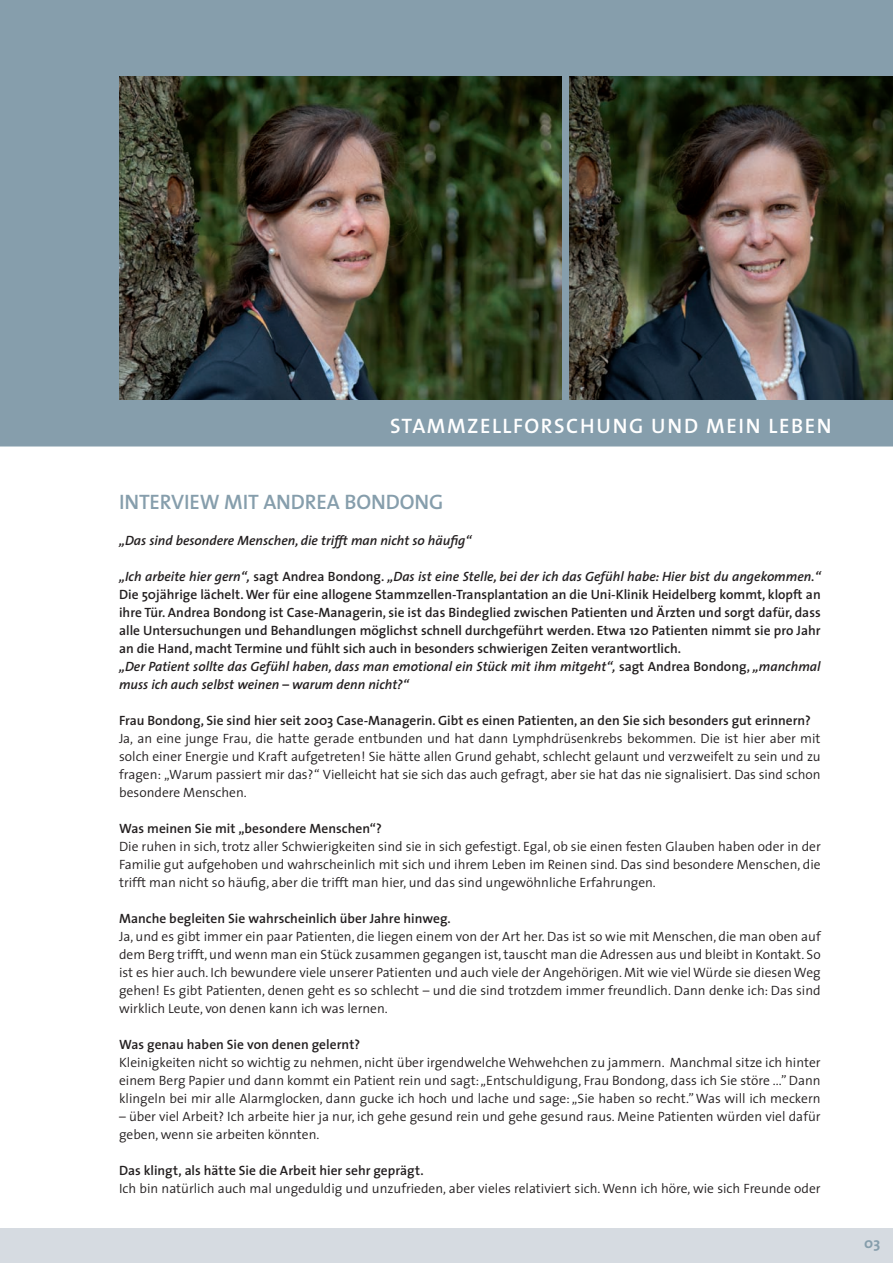
<style>
.page{position:relative;width:893px;height:1263px;background:#fff}
.page>*{position:absolute;margin:0;border:0;box-sizing:border-box;transform-origin:0 0}
.t1{font:600 21px "The Sans";letter-spacing:.075em;color:#fff}
.t2{font:600 21px "The Sans";letter-spacing:-.005em;color:#869eac}
.t3{font:700 15px "The Sans";color:#869eac}
.t4{font:300 13.5px/18px "The Sans";color:#231f20;text-align:justify}
.t5{font:600 13.5px/18px "The Sans";color:#231f20}
.t6{font:italic 600 13.5px "The Sans";color:#231f20}
.s1{font-style:italic}
</style>
<div class="page">
<div style="left:0;top:1229px;width:893px;height:34px;background:#d6dbe1"></div>
<div style="left:0;top:0;width:893px;height:446px;background:#869eac"></div>
<img style="left:119px;top:77px;width:442px;height:323px">
<img style="left:569px;top:77px;width:324px;height:323px">
<h1 class="t1" style="left:390px;top:408px;width:443px">STAMMZELLFORSCHUNG UND MEIN LEBEN</h1>
<h1 class="t2" style="left:119px;top:484px;width:326px">INTERVIEW MIT ANDREA BONDONG</h1>
<p class="t6" style="left:119px;top:529px;width:354px">„Das sind besondere Menschen, die trifft man nicht so häufig“</p>
<p class="t5" style="left:119px;top:567px;width:703px"><span class="s1">„Ich arbeite hier gern“,</span> sagt Andrea Bondong. <span class="s1">„Das ist eine Stelle, bei der ich das Gefühl habe: Hier bist du angekommen.“ </span>Die 50jährige lächelt. Wer für eine allogene Stammzellen-Transplantation an die Uni-Klinik Heidelberg kommt, klopft an ihre Tür. Andrea Bondong ist Case-Managerin, sie ist das Bindeglied zwischen Patienten und Ärzten und sorgt dafür, dass alle Untersuchungen und Behandlungen möglichst schnell durchgeführt werden. Etwa 120 Patienten nimmt sie pro Jahr an die Hand, macht Termine und fühlt sich auch in besonders schwierigen Zeiten verantwortlich.<br><span class="s1">„Der Patient sollte das Gefühl haben, dass man emotional ein Stück mit ihm mitgeht“,</span> sagt Andrea Bondong, <span class="s1">„manchmal muss ich auch selbst weinen – warum denn nicht?“</span></p>
<p class="t5" style="left:119px;top:711px;width:693px">Frau Bondong, Sie sind hier seit 2003 Case-Managerin. Gibt es einen Patienten, an den Sie sich besonders gut erinnern?</p>
<p class="t4" style="left:119px;top:728px;width:703px">Ja, an eine junge Frau, die hatte gerade entbunden und hat dann Lymphdrüsenkrebs bekommen. Die ist hier aber mit solch einer Energie und Kraft aufgetreten! Sie hätte allen Grund gehabt, schlecht gelaunt und verzweifelt zu sein und zu fragen: „Warum passiert mir das?“ Vielleicht hat sie sich das auch gefragt, aber sie hat das nie signalisiert. Das sind schon besondere Menschen.</p>
<p class="t5" style="left:119px;top:819px;width:264px">Was meinen Sie mit „besondere Menschen“?</p>
<p class="t4" style="left:119px;top:836px;width:703px">Die ruhen in sich, trotz aller Schwierigkeiten sind sie in sich gefestigt. Egal, ob sie einen festen Glauben haben oder in der Familie gut aufgehoben und wahrscheinlich mit sich und ihrem Leben im Reinen sind. Das sind besondere Menschen, die trifft man nicht so häufig, aber die trifft man hier, und das sind ungewöhnliche Erfahrungen.</p>
<p class="t5" style="left:119px;top:909px;width:333px">Manche begleiten Sie wahrscheinlich über Jahre hinweg.</p>
<p class="t4" style="left:119px;top:926px;width:703px">Ja, und es gibt immer ein paar Patienten, die liegen einem von der Art her. Das ist so wie mit Menschen, die man oben auf dem Berg trifft, und wenn man ein Stück zusammen gegangen ist, tauscht man die Adressen aus und bleibt in Kontakt. So ist es hier auch. Ich bewundere viele unserer Patienten und auch viele der Angehörigen. Mit wie viel Würde sie diesen Weg gehen! Es gibt Patienten, denen geht es so schlecht – und die sind trotzdem immer freundlich. Dann denke ich: Das sind wirklich Leute, von denen kann ich was lernen.</p>
<p class="t5" style="left:119px;top:1034px;width:243px">Was genau haben Sie von denen gelernt?</p>
<p class="t4" style="left:119px;top:1052px;width:703px">Kleinigkeiten nicht so wichtig zu nehmen, nicht über irgendwelche Wehwehchen zu jammern. Manchmal sitze ich hinter einem Berg Papier und dann kommt ein Patient rein und sagt: „Entschuldigung, Frau Bondong, dass ich Sie störe ...” Dann klingeln bei mir alle Alarmglocken, dann gucke ich hoch und lache und sage: „Sie haben so recht.” Was will ich meckern</p>
<p class="t4" style="left:119px;top:1106px;width:703px">– über viel Arbeit? Ich arbeite hier ja nur, ich gehe gesund rein und gehe gesund raus. Meine Patienten würden viel dafür geben, wenn sie arbeiten könnten.</p>
<p class="t5" style="left:119px;top:1160px;width:306px">Das klingt, als hätte Sie die Arbeit hier sehr geprägt.</p>
<p class="t4" style="left:119px;top:1178px;width:703px">Ich bin natürlich auch mal ungeduldig und unzufrieden, aber vieles relativiert sich. Wenn ich höre, wie sich Freunde oder</p>
<p class="t3" style="left:864px;top:1231px;width:17px">03</p>
</div>
